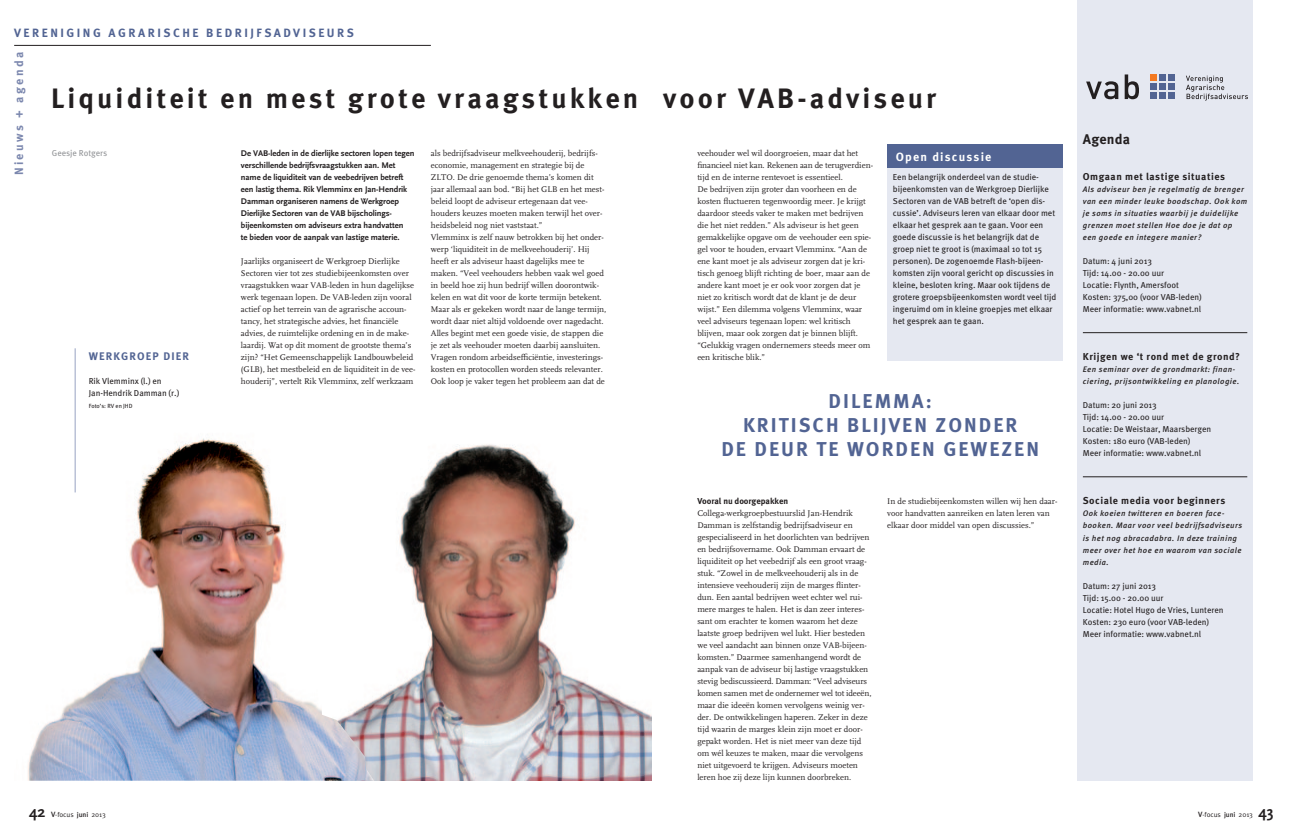
<style>
.page{position:relative;width:1304px;height:837px;background:#fff}
.page>*{position:absolute;margin:0;border:0;box-sizing:border-box;transform-origin:0 0}
.t1{font:700 28px "Meta OT";letter-spacing:.11em;color:#231f20}
.t2{font:700 20px/24px "Meta OT";letter-spacing:.1em;color:#526493;text-align:center}
.t3{font:700 16px "Scala Sans OT";color:#231f20}
.t4{font:700 14px "Meta OT";color:#231f20}
.t5{font:700 12px "Meta OT";letter-spacing:.21em;color:#526493}
.t6{font:700 12px "Meta OT";letter-spacing:.2em;color:#7b87ae}
.t7{font:700 12px "Meta OT";color:#fff}
.t8{font:700 11px "Meta OT";letter-spacing:.1em;color:#526493}
.t9{font:700 10px "Meta OT";letter-spacing:.05em;color:#231f20}
.t10{font:8.6px/12px "Scala OT";color:#231f20}
.t11{font:8.6px/12px "Meta OT";letter-spacing:-.005em;color:#231f20}
.t12{font:700 8.6px/12px "Scala Sans OT";letter-spacing:-.005em;color:#231f20}
.t13{font:700 8.6px "Meta OT";letter-spacing:-.005em;color:#231f20}
.t14{font:8.6px "Meta OT";letter-spacing:-.005em;color:#939598}
.t15{font:italic 500 8px/12px "Meta OT";letter-spacing:.05em;color:#231f20}
.t16{font:7px "Meta OT";letter-spacing:-.005em;color:#231f20}
.t17{font:6px "Meta OT";letter-spacing:-.005em;color:#231f20}
.s1{font-family:"Scala Sans OT";font-weight:700;font-size:16px}
.s2{font-weight:500;font-size:7.6px}
.s3{font-weight:500}
</style>
<div class="page">
<hr style="left:14px;top:45px;width:417px;height:1px;background:#231f20">
<div style="left:1077px;top:0;width:176px;height:780px;background:#e5e8f1"></div>
<hr style="left:1083px;top:332px;width:164px;height:1px;background:#231f20">
<hr style="left:1083px;top:476px;width:164px;height:1px;background:#231f20">
<div style="left:887px;top:144px;width:176px;height:24px;background:#526493"></div>
<div style="left:887px;top:168px;width:176px;height:192px;background:#e5e8f1"></div>
<div style="left:1168px;top:74px;width:7px;height:7px;background:#526493"></div>
<div style="left:1168px;top:83px;width:7px;height:7px;background:#526493"></div>
<div style="left:1168px;top:92px;width:7px;height:7px;background:#526493"></div>
<div style="left:1159px;top:74px;width:7px;height:7px;background:#526493"></div>
<div style="left:1159px;top:83px;width:7px;height:7px;background:#526493"></div>
<div style="left:1159px;top:92px;width:7px;height:7px;background:#526493"></div>
<div style="left:1150px;top:74px;width:7px;height:7px;background:#f47921"></div>
<div style="left:1150px;top:83px;width:7px;height:7px;background:#526493"></div>
<div style="left:1150px;top:92px;width:7px;height:7px;background:#526493"></div>
<svg style="left:1086px;top:81px;width:32px;height:18px"></svg>
<svg style="left:1125px;top:74px;width:14px;height:25px"></svg>
<svg style="left:1186px;top:76px;width:62px;height:25px"></svg>
<img style="left:374px;top:444px;width:278px;height:336px">
<img style="left:28px;top:418px;width:346px;height:362px">
<hr style="left:75px;top:348px;width:1px;height:144px;background:#97a2c3">
<h3 class="t5" style="left:14px;top:25px;width:341px">Veren igin g Agrarische Bedrijfsadviseurs</h3>
<h3 class="t6" style="left:11px;top:175px;width:125px;rotate:-90deg">Nieuws + agenda</h3>
<h1 class="t1" style="left:51px;top:81px;width:887px">Liquiditeit en mest grote vraagstukken voor VAB-adviseur</h1>
<p class="t12" style="left:241px;top:147px;width:175px">De VAB-leden in de dierlijke sectoren lopen tegen verschillende bedrijfsvraagstukken aan. Met name de liquiditeit van de veebedrijven betreft een lastig thema. Rik Vlemminx en Jan-Hendrik Damman organiseren namens de Werkgroep Dierlijke Sectoren van de VAB bijscholings&shy;bijeenkomsten om adviseurs extra handvatten<br>te bieden voor de aanpak van lastige materie.</p>
<p class="t10" style="left:241px;top:255px;width:176px">Jaarlijks organiseert de Werkgroep Dierlijke Sectoren vier tot zes studiebijeenkomsten over vraagstukken waar VAB-leden in hun dagelijkse werk tegenaan lopen. De VAB-leden zijn vooral actief op het terrein van de agrarische accoun&shy;tancy, het strategische advies, het financiële advies, de ruimtelijke ordening en in de make&shy;laardij. Wat op dit moment de grootste thema’s zijn? “Het Gemeenschappelijk Landbouwbeleid (GLB), het mestbeleid en de liquiditeit in de vee&shy;houderij”, vertelt Rik Vlemminx, zelf werkzaam</p>
<p class="t10" style="left:431px;top:147px;width:177px">als bedrijfsadviseur melkveehouderij, bedrijfs&shy;economie, management en strategie bij de ZLTO. De drie genoemde thema’s komen dit jaar allemaal aan bod. “Bij het GLB en het mest&shy;beleid loopt de adviseur ertegenaan dat vee&shy;houders keuzes moeten maken terwijl het over&shy;heidsbeleid nog niet vaststaat.”<br>Vlemminx is zelf nauw betrokken bij het onder&shy;werp ‘liquiditeit in de melkveehouderij’. Hij heeft er als adviseur haast dagelijks mee te maken. “Veel veehouders hebben vaak wel goed in beeld hoe zij hun bedrijf willen doorontwik&shy;kelen en wat dit voor de korte termijn betekent.<br>Maar als er gekeken wordt naar de lange termijn, wordt daar niet altijd voldoende over nagedacht.<br>Alles begint met een goede visie, de stappen die je zet als veehouder moeten daarbij aansluiten.<br>Vragen rondom arbeidsefficiëntie, investerings&shy;kosten en protocollen worden steeds relevanter.<br>Ook loop je vaker tegen het probleem aan dat de</p>
<p class="t10" style="left:697px;top:147px;width:177px">veehouder wel wil doorgroeien, maar dat het financieel niet kan. Rekenen aan de terugverdien&shy;tijd en de interne rentevoet is essentieel.<br>De bedrijven zijn groter dan voorheen en de kosten fluctueren tegenwoordig meer. Je krijgt daardoor steeds vaker te maken met bedrijven die het niet redden.” Als adviseur is het geen gemakkelijke opgave om de veehouder een spie&shy;gel voor te houden, ervaart Vlemminx. “Aan de ene kant moet je als adviseur zorgen dat je kri&shy;tisch genoeg blijft richting de boer, maar aan de andere kant moet je er ook voor zorgen dat je niet zo kritisch wordt dat de klant je de deur wijst.” Een dilemma volgens Vlemminx, waar veel adviseurs tegenaan lopen: wel kritisch blijven, maar ook zorgen dat je binnen blijft. “Gelukkig vragen ondernemers steeds meer om een kritische blik.”</p>
<p class="t14" style="left:52px;top:148px;width:57px">Geesje Rotgers</p>
<h3 class="t7" style="left:896px;top:149px;width:97px">Open discussie</h3>
<p class="t11" style="left:893px;top:171px;width:165px">Een belangrijk onderdeel van de studie&shy;bijeenkomsten van de Werkgroep Dierlijke Sectoren van de VAB betreft de ‘open dis&shy;cussie’. Adviseurs leren van elkaar door met elkaar het gesprek aan te gaan. Voor een goede discussie is het belangrijk dat de groep niet te groot is (maximaal 10 tot 15 personen). De zogenoemde Flash-bijeen&shy;komsten zijn vooral gericht op discussies in kleine, besloten kring. Maar ook tijdens de grotere groepsbijeenkomsten wordt veel tijd ingeruimd om in kleine groepjes met elkaar het gesprek aan te gaan.</p>
<p class="t8" style="left:89px;top:349px;width:102px">Werkgroep Dier</p>
<p class="t11" style="left:89px;top:375px;width:92px">Rik Vlemminx (l.) en<br>Jan-Hendrik Damman (r.)</p>
<p class="t17" style="left:89px;top:402px;width:45px">Foto’s: RV en JHD</p>
<h2 class="t2" style="left:721px;top:389px;width:316px">Dilemma:<br>kritisch blijven zonder<br>de deur te worden gewezen</h2>
<p class="t13" style="left:697px;top:495px;width:92px">Vooral nu doorgepakken</p>
<p class="t10" style="left:697px;top:507px;width:176px">Collega-werkgroepbestuurslid Jan-Hendrik Damman is zelfstandig bedrijfsadviseur en gespecialiseerd in het doorlichten van bedrijven en bedrijfsovername. Ook Damman ervaart de liquiditeit op het veebedrijf als een groot vraag&shy;stuk. “Zowel in de melkveehouderij als in de intensieve veehouderij zijn de marges flinter&shy;dun. Een aantal bedrijven weet echter wel rui&shy;mere marges te halen. Het is dan zeer interes&shy;sant om erachter te komen waarom het deze laatste groep bedrijven wel lukt. Hier besteden we veel aandacht aan binnen onze VAB-bijeen&shy;komsten.” Daarmee samenhangend wordt de aanpak van de adviseur bij lastige vraagstukken stevig bediscussieerd. Damman: “Veel adviseurs komen samen met de ondernemer wel tot ideeën, maar die ideeën komen vervolgens weinig ver&shy;der. De ontwikkelingen haperen. Zeker in deze tijd waarin de marges klein zijn moet er door&shy;gepakt worden. Het is niet meer van deze tijd om wél keuzes te maken, maar die vervolgens niet uitgevoerd te krijgen. Adviseurs moeten leren hoe zij deze lijn kunnen doorbreken.</p>
<p class="t10" style="left:887px;top:495px;width:172px">In de studiebijeenkomsten willen wij hen daar&shy;voor handvatten aanreiken en laten leren van elkaar door middel van open discussies.”</p>
<h3 class="t4" style="left:1083px;top:130px;width:49px">Agenda</h3>
<p class="t9" style="left:1083px;top:170px;width:144px">Omgaan met lastige situaties</p>
<p class="t15" style="left:1083px;top:183px;width:166px">Als adviseur ben je regelmatig de brenger van een minder leuke boodschap. Ook kom je soms in situaties waarbij je duidelijke grenzen moet stellen Hoe doe je dat op een goede en integere manier?</p>
<p class="t11" style="left:1083px;top:255px;width:120px">Datum: 4 juni 2013<br>Tijd: 14.00 - 20.00 uur<br>Locatie: Flynth, Amersfoot<br>Kosten: 375,00 (voor VAB-leden)<br>Meer informatie: www.vabnet.nl</p>
<p class="t9" style="left:1083px;top:350px;width:159px">Krijgen we ‘t rond met de grond?</p>
<p class="t15" style="left:1083px;top:363px;width:158px">Een seminar over de grondmarkt: finan&shy;ciering, prijsontwikkeling en planologie.</p>
<p class="t11" style="left:1083px;top:399px;width:130px">Datum: 20 juni 2013<br>Tijd: 14.00 - 20.00 uur<br>Locatie: De Weistaar, Maarsbergen<br>Kosten: 180 euro (VAB-leden)<br>Meer informatie: www.vabnet.nl</p>
<p class="t9" style="left:1083px;top:494px;width:144px">Sociale media voor beginners</p>
<p class="t15" style="left:1083px;top:507px;width:161px">Ook koeien twitteren en boeren face&shy;booken. Maar voor veel bedrijfsadviseurs is het nog abracadabra. In deze training meer over het hoe en waarom van sociale media.</p>
<p class="t11" style="left:1083px;top:579px;width:142px">Datum: 27 juni 2013<br>Tijd: 15.00 - 20.00 uur<br>Locatie: Hotel Hugo de Vries, Lunteren<br>Kosten: 230 euro (voor VAB-leden)<br>Meer informatie: www.vabnet.nl</p>
<p class="t16" style="left:29px;top:809px;width:78px"><span class="s1">42</span> <span class="s2">V</span>-focus <span class="s3">juni</span> 2013</p>
<p class="t16" style="left:1198px;top:809px;width:56px"><span class="s2">V</span>-focus <span class="s3">juni</span> 2013</p>
<h3 class="t3" style="left:1259px;top:802px;width:17px">43</h3>
</div>
